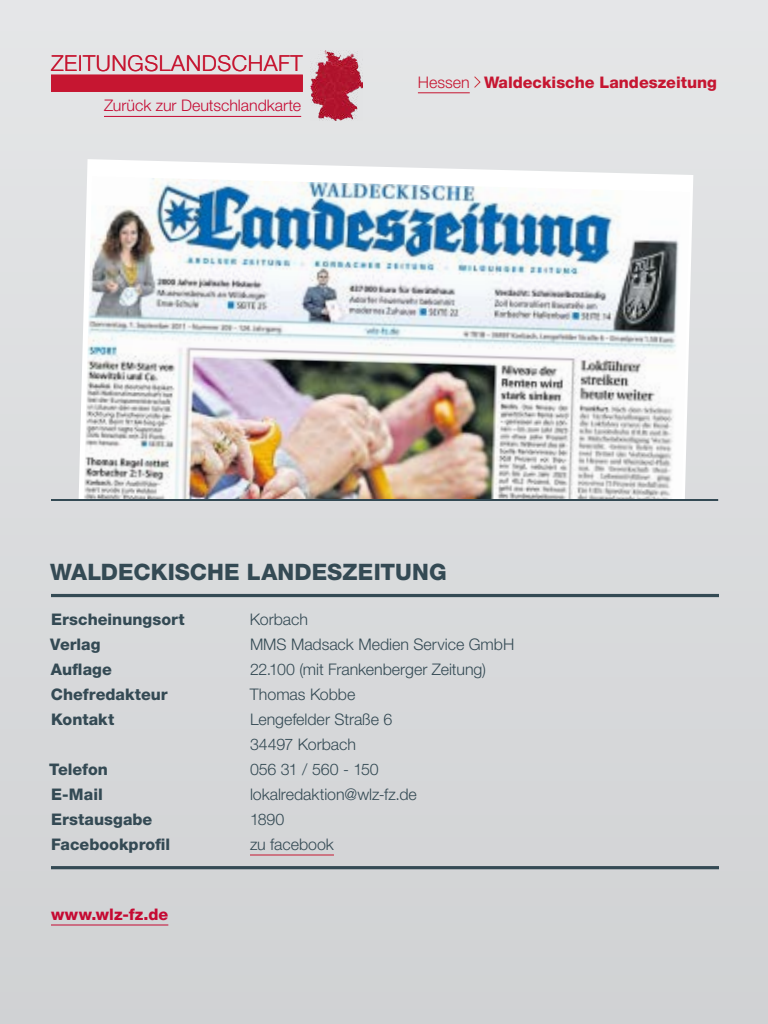
<style>
.page{position:relative;width:768px;height:1024px;background:#fff}
.page>*{position:absolute;margin:0;border:0;box-sizing:border-box;transform-origin:0 0}
.dreh_Drehbuch_Kicker{font:800 22.7px "Helvetica Neue LT Std";letter-spacing:.005em;color:#344a54}
.dreh_Kopf-Kapitel{font:300 22px "Helvetica Neue LT Std";letter-spacing:.025em;color:#c61631}
.Alle_Daten{font:300 16px/25px "Helvetica Neue LT Std";letter-spacing:-.005em;color:#344a54}
.Alle_Daten-2{font:800 16px "Helvetica Neue LT Std";color:#344a54}
.t1{font:800 16px "Helvetica Neue LT Std";color:#c61631}
.t2{font:300 16px "Helvetica Neue LT Std";color:#c50a33}
.Zeitungs-Link{font:800 16px "Helvetica Neue LT Std";letter-spacing:.005em;color:#c50a33}
.s1{font-weight:300}
</style>
<div class="page">
<div style="left:0;top:0;width:768px;height:1024px;background:linear-gradient(to right,#d9dadc,#d9dbdc)"></div>
<div style="left:51px;top:75px;width:252px;height:17px;background:#c61631"></div>
<hr style="left:418px;top:92px;width:52px;height:1px;background:#c61631">
<svg style="left:473px;top:75px;width:8px;height:14px"></svg>
<hr style="left:104px;top:116px;width:197px;height:1px;background:#c50a33">
<img style="left:310px;top:50px;width:53px;height:71px">
<svg style="left:79px;top:159px;width:614px;height:340px;fill:#e4e5e7"></svg>
<img style="left:84px;top:176px;width:606px;height:323px">
<hr style="left:51px;top:924px;width:117px;height:2px;background:#c50a33">
<hr style="left:51px;top:594px;width:668px;height:3px;background:#344a54">
<hr style="left:51px;top:866px;width:668px;height:3px;background:#344a54">
<hr style="left:250px;top:854px;width:84px;height:2px;background:#c61631">
<hr style="left:51px;top:499px;width:667px;height:2px;background:#344a54">
<p class="dreh_Kopf-Kapitel" style="left:51px;top:49px;width:253px">ZEITUNGSLANDSCHAFT</p>
<p class="t2" style="left:104px;top:96px;width:199px">Zurück zur Deutschlandkarte</p>
<p class="t1" style="left:418px;top:73px;width:301px"><span class="s1">Hessen</span> Waldeckische Landeszeitung</p>
<p class="dreh_Drehbuch_Kicker" style="left:50px;top:559px;width:398px">WALDECKISCHE LANDESZEITUNG</p>
<p class="Alle_Daten-2" style="left:51px;top:610px;width:135px">Erscheinungsort</p>
<p class="Alle_Daten" style="left:250px;top:606px;width:60px">Korbach</p>
<p class="Alle_Daten-2" style="left:50px;top:635px;width:52px">Verlag</p>
<p class="Alle_Daten" style="left:250px;top:631px;width:266px">MMS Madsack Medien Service GmbH</p>
<p class="Alle_Daten-2" style="left:51px;top:660px;width:62px">Auflage</p>
<p class="Alle_Daten" style="left:250px;top:656px;width:237px">22.100 (mit Frankenberger Zeitung)</p>
<p class="Alle_Daten-2" style="left:51px;top:685px;width:118px">Chefredakteur</p>
<p class="Alle_Daten" style="left:250px;top:681px;width:107px">Thomas Kobbe</p>
<p class="Alle_Daten-2" style="left:51px;top:710px;width:65px">Kontakt</p>
<p class="Alle_Daten" style="left:250px;top:706px;width:144px">Lengefelder Straße 6<br>34497 Korbach</p>
<p class="Alle_Daten-2" style="left:49px;top:760px;width:60px">Telefon</p>
<p class="Alle_Daten" style="left:250px;top:756px;width:130px">056 31 / 560 - 150</p>
<p class="Alle_Daten-2" style="left:51px;top:785px;width:53px">E-Mail</p>
<p class="Alle_Daten" style="left:250px;top:781px;width:168px">lokalredaktion@wlz-fz.de</p>
<p class="Alle_Daten-2" style="left:51px;top:810px;width:103px">Erstausgabe</p>
<p class="Alle_Daten" style="left:250px;top:806px;width:36px">1890</p>
<p class="Alle_Daten-2" style="left:51px;top:835px;width:121px">Facebookprofil</p>
<p class="Alle_Daten" style="left:250px;top:831px;width:85px">zu facebook</p>
<p class="Zeitungs-Link" style="left:51px;top:905px;width:119px">www.wlz-fz.de</p>
</div>
